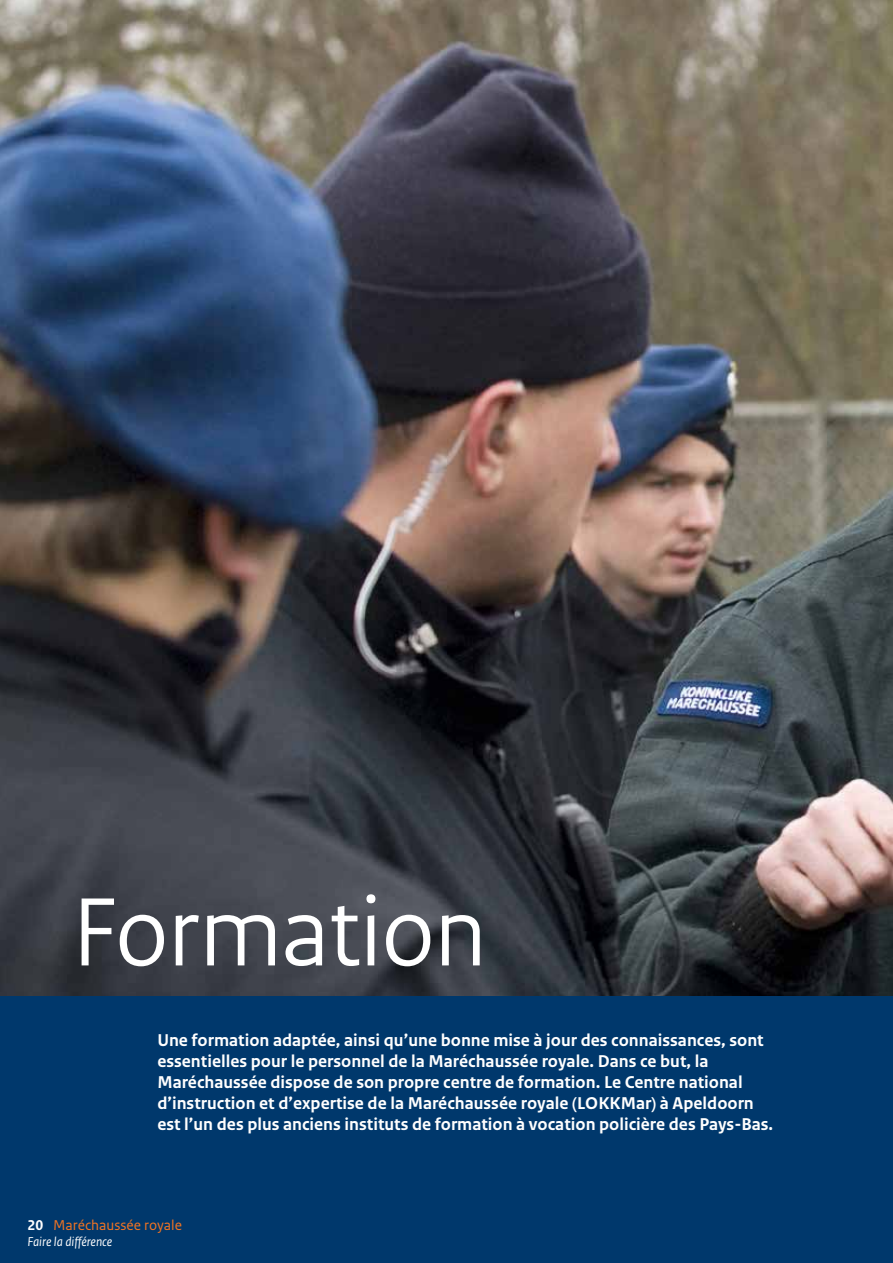
<style>
.page{position:relative;width:893px;height:1263px;background:#fff}
.page>*{position:absolute;margin:0;border:0;box-sizing:border-box;transform-origin:0 0}
.t1{font:102px "Rijksoverheid Sans Heading";color:#fff}
.t2{font:700 18px/21px "Rijksoverheid Sans Text";color:#fff}
.t3{font:15px "Rijksoverheid Sans Text";color:#f47421}
.t4{font:700 15px "Rijksoverheid Sans Text";color:#fff}
.t5{font:italic 13.5px "Rijksoverheid Sans Text";color:#fff}
</style>
<div class="page">
<img style="left:0;top:0;width:893px;height:996px">
<div style="left:0;top:996px;width:893px;height:267px;background:#00386c"></div>
<h1 class="t1" style="left:72px;top:873px;width:416px">Formation</h1>
<p class="t2" style="left:157px;top:1030px;width:617px">Une formation adaptée, ainsi qu’une bonne mise à jour des connaissances, sont essentielles pour le personnel de la Maréchaussée royale. Dans ce but, la Maréchaussée dispose de son propre centre de formation. Le Centre national d’instruction et d’expertise de la Maréchaussée royale (LOKKMar) à Apeldoorn est l’un des plus anciens instituts de formation à vocation policière des Pays-Bas.</p>
<p class="t3" style="left:53px;top:1216px;width:130px">Maréchaussée royale</p>
<p class="t5" style="left:28px;top:1234px;width:86px">Faire la différence</p>
<p class="t4" style="left:28px;top:1216px;width:17px">20</p>
</div>
